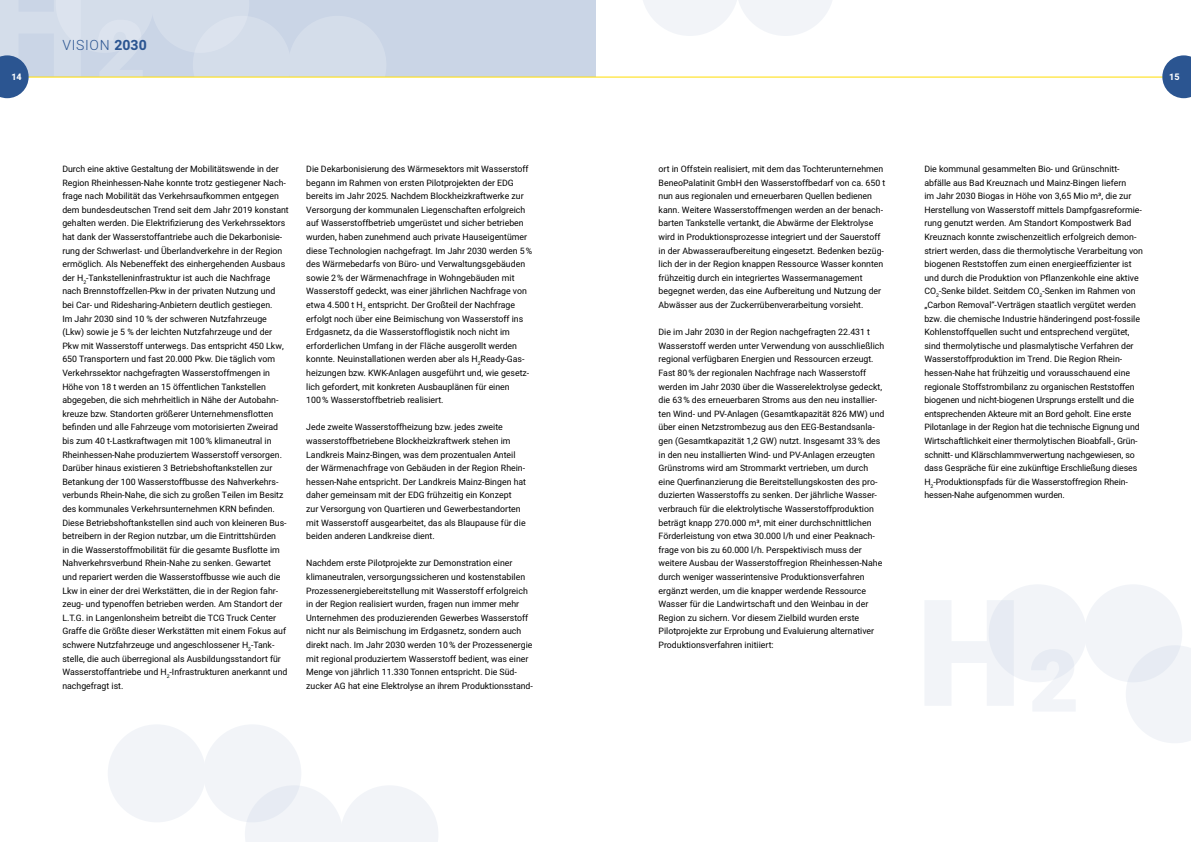
<style>
.page{position:relative;width:1191px;height:842px;background:#fff}
.page>*{position:absolute;margin:0;border:0;box-sizing:border-box;transform-origin:0 0}
.t1{font:300 14px "Heebo";letter-spacing:.05em;color:#2b5591}
.t2{font:700 9px "Heebo";color:#fff}
.t3{font:8.8px/13.6px "Heebo";color:#000}
.s1{font-weight:700}
</style>
<div class="page">
<div style="left:0;top:0;width:595px;height:77px;background:#cad5e6"></div>
<svg style="left:193px;top:16px;width:98px;height:98px;fill:#d4ddea"></svg>
<svg style="left:288px;top:16px;width:98px;height:98px;fill:#d4ddea"></svg>
<hr style="left:0;top:77px;width:1191px;height:1px;background:#fd0">
<svg style="left:0;top:0;width:249px;height:98px"></svg>
<svg style="left:1162px;top:55px;width:29px;height:43px"></svg>
<svg style="left:925px;top:600px;width:150px;height:111px"></svg>
<div style="left:988px;top:584px;width:98px;height:98px;background:#f2f4f8;border-radius:50%"></div>
<div style="left:1084px;top:584px;width:98px;height:98px;background:#f2f4f8;border-radius:50%"></div>
<svg style="left:1126px;top:645px;width:65px;height:98px"></svg>
<div style="left:108px;top:724px;width:98px;height:98px;background:#f2f4f8;border-radius:50%"></div>
<div style="left:203px;top:724px;width:98px;height:98px;background:#f2f4f8;border-radius:50%"></div>
<svg style="left:245px;top:785px;width:193px;height:57px"></svg>
<svg style="left:643px;top:0;width:189px;height:36px"></svg>
<p class="t2" style="left:11px;top:70px;width:12px">14</p>
<h1 class="t1" style="left:62px;top:35px;width:86px">VISION <span class="s1">2030</span></h1>
<p class="t3" style="left:62px;top:162px;width:228px">Durch eine aktive Gestaltung der Mobilitätswende in der Region Rheinhessen-Nahe konnte trotz gestiegener Nach&shy;frage nach Mobilität das Verkehrsaufkommen entgegen dem bundesdeutschen Trend seit dem Jahr 2019 konstant gehalten werden. Die Elektrifizierung des Verkehrssektors hat dank der Wasserstoffantriebe auch die Dekarbonisie&shy;rung der Schwerlast- und Überlandverkehre in der Region ermöglich. Als Nebeneffekt des einhergehenden Ausbaus der H<sub>2</sub>-Tankstelleninfrastruktur ist auch die Nachfrage nach Brennstoffzellen-Pkw in der privaten Nutzung und bei Car- und Ridesharing-Anbietern deutlich gestiegen.<br>Im Jahr 2030 sind 10 % der schweren Nutzfahrzeuge (Lkw) sowie je 5 % der leichten Nutzfahrzeuge und der Pkw mit Wasserstoff unterwegs. Das entspricht 450 Lkw, 650 Transportern und fast 20.000 Pkw. Die täglich vom Verkehrssektor nachgefragten Wasserstoffmengen in Höhe von 18 t werden an 15 öffentlichen Tankstellen abgegeben, die sich mehrheitlich in Nähe der Autobahn&shy;kreuze bzw. Standorten größerer Unternehmensflotten befinden und alle Fahrzeuge vom motorisierten Zweirad bis zum 40 t-Lastkraftwagen mit 100% klimaneutral in Rheinhessen-Nahe produziertem Wasserstoff versorgen.<br>Darüber hinaus existieren 3 Betriebshoftankstellen zur Betankung der 100 Wasserstoffbusse des Nahverkehrs&shy;verbunds Rhein-Nahe, die sich zu großen Teilen im Besitz des kommunales Verkehrsunternehmen KRN befinden.<br>Diese Betriebshoftankstellen sind auch von kleineren Bus&shy;betreibern in der Region nutzbar, um die Eintrittshürden<br>in die Wasserstoffmobilität für die gesamte Busflotte im Nahverkehrsverbund Rhein-Nahe zu senken. Gewartet<br>und repariert werden die Wasserstoffbusse wie auch die Lkw in einer der drei Werkstätten, die in der Region fahr&shy;zeug- und typenoffen betrieben werden. Am Standort der L.T.G. in Langenlonsheim betreibt die TCG Truck Center Graffe die Größte dieser Werkstätten mit einem Fokus auf schwere Nutzfahrzeuge und angeschlossener H<sub>2</sub>-Tank&shy;stelle, die auch überregional als Ausbildungsstandort für Wasserstoffantriebe und H<sub>2</sub>-Infrastrukturen anerkannt und nachgefragt ist.</p>
<p class="t3" style="left:306px;top:162px;width:227px">Die Dekarbonisierung des Wärmesektors mit Wasserstoff begann im Rahmen von ersten Pilotprojekten der EDG bereits im Jahr 2025. Nachdem Blockheizkraftwerke zur Versorgung der kommunalen Liegenschaften erfolgreich auf Wasserstoffbetrieb umgerüstet und sicher betrieben wurden, haben zunehmend auch private Hauseigentümer diese Technologien nachgefragt. Im Jahr 2030 werden 5% des Wärmebedarfs von Büro- und Verwaltungsgebäuden sowie 2% der Wärmenachfrage in Wohngebäuden mit Wasserstoff gedeckt, was einer jährlichen Nachfrage von etwa 4.500 t H<sub>2</sub> entspricht. Der Großteil der Nachfrage erfolgt noch über eine Beimischung von Wasserstoff ins Erdgasnetz, da die Wasserstofflogistik noch nicht im erforderlichen Umfang in der Fläche ausgerollt werden konnte. Neuinstallationen werden aber als H<sub>2</sub>Ready-Gas&shy;heizungen bzw. KWK-Anlagen ausgeführt und, wie gesetz&shy;lich gefordert, mit konkreten Ausbauplänen für einen 100% Wasserstoffbetrieb realisiert.</p>
<p class="t3" style="left:306px;top:420px;width:221px">Jede zweite Wasserstoffheizung bzw. jedes zweite wasserstoffbetriebene Blockheizkraftwerk stehen im Landkreis Mainz-Bingen, was dem prozentualen Anteil der Wärmenachfrage von Gebäuden in der Region Rhein&shy;hessen-Nahe entspricht. Der Landkreis Mainz-Bingen hat daher gemeinsam mit der EDG frühzeitig ein Konzept<br>zur Versorgung von Quartieren und Gewerbestandorten mit Wasserstoff ausgearbeitet, das als Blaupause für die beiden anderen Landkreise dient.</p>
<p class="t3" style="left:306px;top:556px;width:228px">Nachdem erste Pilotprojekte zur Demonstration einer klimaneutralen, versorgungssicheren und kostenstabilen Prozessenergiebereitstellung mit Wasserstoff erfolgreich in der Region realisiert wurden, fragen nun immer mehr Unternehmen des produzierenden Gewerbes Wasserstoff nicht nur als Beimischung im Erdgasnetz, sondern auch direkt nach. Im Jahr 2030 werden 10% der Prozessenergie mit regional produziertem Wasserstoff bedient, was einer Menge von jährlich 11.330 Tonnen entspricht. Die Süd&shy;zucker AG hat eine Elektrolyse an ihrem Produktionsstand-</p>
<p class="t3" style="left:658px;top:162px;width:228px">ort in Offstein realisiert, mit dem das Tochterunternehmen BeneoPalatinit GmbH den Wasserstoffbedarf von ca. 650 t nun aus regionalen und erneuerbaren Quellen bedienen kann. Weitere Wasserstoffmengen werden an der benach&shy;barten Tankstelle vertankt, die Abwärme der Elektrolyse wird in Produktionsprozesse integriert und der Sauerstoff in der Abwasseraufbereitung eingesetzt. Bedenken bezüg&shy;lich der in der Region knappen Ressource Wasser konnten frühzeitig durch ein integriertes Wassermanagement begegnet werden, das eine Aufbereitung und Nutzung der Abwässer aus der Zuckerrübenverarbeitung vorsieht.</p>
<p class="t3" style="left:658px;top:325px;width:227px">Die im Jahr 2030 in der Region nachgefragten 22.431 t Wasserstoff werden unter Verwendung von ausschließlich regional verfügbaren Energien und Ressourcen erzeugt.<br>Fast 80% der regionalen Nachfrage nach Wasserstoff werden im Jahr 2030 über die Wasserelektrolyse gedeckt, die 63% des erneuerbaren Stroms aus den neu installier&shy;ten Wind- und PV-Anlagen (Gesamtkapazität 826 MW) und über einen Netzstrombezug aus den EEG-Bestandsanla&shy;gen (Gesamtkapazität 1,2 GW) nutzt. Insgesamt 33% des in den neu installierten Wind- und PV-Anlagen erzeugten Grünstroms wird am Strommarkt vertrieben, um durch eine Querfinanzierung die Bereitstellungskosten des pro&shy;duzierten Wasserstoffs zu senken. Der jährliche Wasser&shy;verbrauch für die elektrolytische Wasserstoffproduktion beträgt knapp 270.000 m³, mit einer durchschnittlichen Förderleistung von etwa 30.000 l/h und einer Peaknach&shy;frage von bis zu 60.000 l/h. Perspektivisch muss der weitere Ausbau der Wasserstoffregion Rheinhessen-Nahe durch weniger wasserintensive Produktionsverfahren ergänzt werden, um die knapper werdende Ressource Wasser für die Landwirtschaft und den Weinbau in der Region zu sichern. Vor diesem Zielbild wurden erste Pilotprojekte zur Erprobung und Evaluierung alternativer Produktionsverfahren initiiert:</p>
<p class="t2" style="left:1169px;top:70px;width:12px">15</p>
<p class="t3" style="left:924px;top:162px;width:220px">Die kommunal gesammelten Bio- und Grünschnitt&shy;abfälle aus Bad Kreuznach und Mainz-Bingen liefern<br>im Jahr 2030 Biogas in Höhe von 3,65 Mio m³, die zur Herstellung von Wasserstoff mittels Dampfgasreformie&shy;rung genutzt werden. Am Standort Kompostwerk Bad Kreuznach konnte zwischenzeitlich erfolgreich demon&shy;striert werden, dass die thermolytische Verarbeitung von biogenen Reststoffen zum einen energieeffizienter ist und durch die Produktion von Pflanzenkohle eine aktive CO<sub>2</sub>-Senke bildet. Seitdem CO<sub>2</sub>-Senken im Rahmen von „Carbon Removal“-Verträgen staatlich vergütet werden bzw. die chemische Industrie händeringend post-fossile Kohlenstoffquellen sucht und entsprechend vergütet, sind thermolytische und plasmalytische Verfahren der Wasserstoffproduktion im Trend. Die Region Rhein&shy;hessen-Nahe hat frühzeitig und vorausschauend eine regionale Stoffstrombilanz zu organischen Reststoffen biogenen und nicht-biogenen Ursprungs erstellt und die entsprechenden Akteure mit an Bord geholt. Eine erste Pilotanlage in der Region hat die technische Eignung und Wirtschaftlichkeit einer thermolytischen Bioabfall-, Grün&shy;schnitt- und Klärschlammverwertung nachgewiesen, so dass Gespräche für eine zukünftige Erschließung dieses H<sub>2</sub>-Produktionspfads für die Wasserstoffregion Rhein&shy;hessen-Nahe aufgenommen wurden.</p>
</div>
